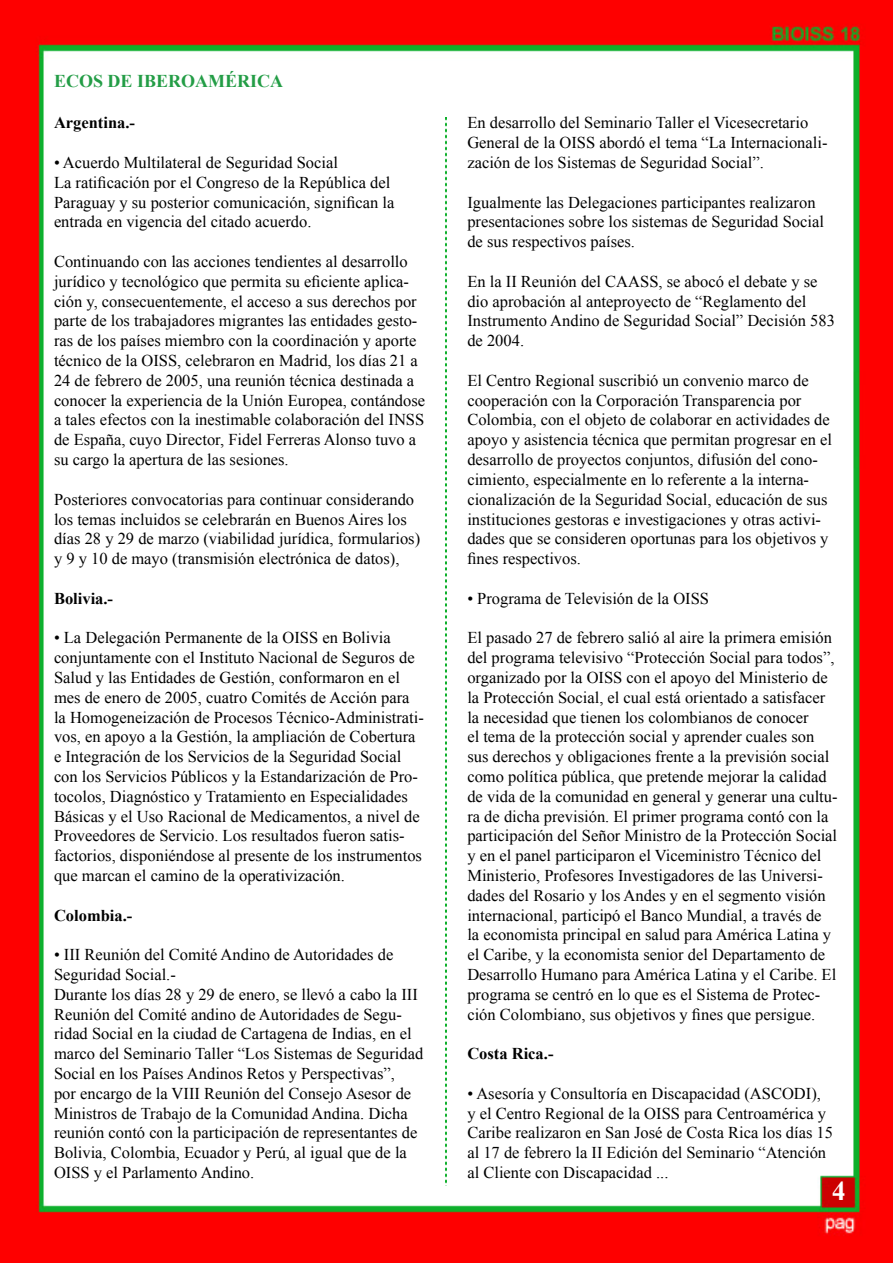
<style>
.page{position:relative;width:893px;height:1263px;background:#fff}
.page>*{position:absolute;margin:0;border:0;box-sizing:border-box;transform-origin:0 0}
.t1{font:700 27px "Times New Roman";color:#fff}
.t2{font:700 18px "Times New Roman";color:#239d46}
.t3{font:16.5px/19.8px "Times New Roman";color:#000}
.t4{font:700 16.5px "Times New Roman";color:#000}
</style>
<div class="page">
<img style="left:0;top:0;width:893px;height:1263px">
<img style="left:445px;top:117px;width:2px;height:1068px">
<p class="t2" style="left:54px;top:69px;width:231px">ECOS DE IBEROAMÉRICA</p>
<p class="t4" style="left:54px;top:112px;width:83px">Argentina.-</p>
<p class="t3" style="left:54px;top:152px;width:342px">• Acuerdo Multilateral de Seguridad Social<br>La ratificación por el Congreso de la República del Paraguay y su posterior comunicación, significan la entrada en vigencia del citado acuerdo.</p>
<p class="t3" style="left:54px;top:251px;width:373px">Continuando con las acciones tendientes al desarrollo jurídico y tecnológico que permita su eficiente aplica&shy;ción y, consecuentemente, el acceso a sus derechos por parte de los trabajadores migrantes las entidades gesto&shy;ras de los países miembro con la coordinación y aporte técnico de la OISS, celebraron en Madrid, los días 21 a 24 de febrero de 2005, una reunión técnica destinada a conocer la experiencia de la Unión Europea, contándose a tales efectos con la inestimable colaboración del INSS de España, cuyo Director, Fidel Ferreras Alonso tuvo a su cargo la apertura de las sesiones.</p>
<p class="t3" style="left:54px;top:489px;width:368px">Posteriores convocatorias para continuar considerando los temas incluidos se celebrarán en Buenos Aires los días 28 y 29 de marzo (viabilidad jurídica, formularios) y 9 y 10 de mayo (transmisión electrónica de datos),</p>
<p class="t4" style="left:54px;top:587px;width:61px">Bolivia.-</p>
<p class="t3" style="left:54px;top:628px;width:371px">• La Delegación Permanente de la OISS en Bolivia conjuntamente con el Instituto Nacional de Seguros de Salud y las Entidades de Gestión, conformaron en el mes de enero de 2005, cuatro Comités de Acción para la Homogeneización de Procesos Técnico-Administrati&shy;vos, en apoyo a la Gestión, la ampliación de Cobertura e Integración de los Servicios de la Seguridad Social con los Servicios Públicos y la Estandarización de Pro&shy;tocolos, Diagnóstico y Tratamiento en Especialidades Básicas y el Uso Racional de Medicamentos, a nivel de Proveedores de Servicio. Los resultados fueron satis&shy;factorios, disponiéndose al presente de los instrumentos que marcan el camino de la operativización.</p>
<p class="t4" style="left:54px;top:904px;width:80px">Colombia.-</p>
<p class="t3" style="left:54px;top:944px;width:371px">• III Reunión del Comité Andino de Autoridades de Seguridad Social.-<br>Durante los días 28 y 29 de enero, se llevó a cabo la III Reunión del Comité andino de Autoridades de Segu&shy;ridad Social en la ciudad de Cartagena de Indias, en el marco del Seminario Taller “Los Sistemas de Seguridad Social en los Países Andinos Retos y Perspectivas”,<br>por encargo de la VIII Reunión del Consejo Asesor de Ministros de Trabajo de la Comunidad Andina. Dicha reunión contó con la participación de representantes de Bolivia, Colombia, Ecuador y Perú, al igual que de la OISS y el Parlamento Andino.</p>
<p class="t3" style="left:467px;top:113px;width:362px">En desarrollo del Seminario Taller el Vicesecretario<br>General de la OISS abordó el tema “La Internacionali&shy;zación de los Sistemas de Seguridad Social”.</p>
<p class="t3" style="left:467px;top:192px;width:358px">Igualmente las Delegaciones participantes realizaron presentaciones sobre los sistemas de Seguridad Social de sus respectivos países.</p>
<p class="t3" style="left:467px;top:271px;width:369px">En la II Reunión del CAASS, se abocó el debate y se dio aprobación al anteproyecto de “Reglamento del Instrumento Andino de Seguridad Social” Decisión 583 de 2004.</p>
<p class="t3" style="left:467px;top:370px;width:366px">El Centro Regional suscribió un convenio marco de cooperación con la Corporación Transparencia por Colombia, con el objeto de colaborar en actividades de apoyo y asistencia técnica que permitan progresar en el desarrollo de proyectos conjuntos, difusión del cono&shy;cimiento, especialmente en lo referente a la interna&shy;cionalización de la Seguridad Social, educación de sus instituciones gestoras e investigaciones y otras activi&shy;dades que se consideren oportunas para los objetivos y fines respectivos.</p>
<p class="t3" style="left:467px;top:588px;width:243px">• Programa de Televisión de la OISS</p>
<p class="t3" style="left:467px;top:628px;width:372px">El pasado 27 de febrero salió al aire la primera emisión del programa televisivo “Protección Social para todos”, organizado por la OISS con el apoyo del Ministerio de la Protección Social, el cual está orientado a satisfacer la necesidad que tienen los colombianos de conocer<br>el tema de la protección social y aprender cuales son sus derechos y obligaciones frente a la previsión social como política pública, que pretende mejorar la calidad de vida de la comunidad en general y generar una cultu&shy;ra de dicha previsión. El primer programa contó con la participación del Señor Ministro de la Protección Social y en el panel participaron el Viceministro Técnico del Ministerio, Profesores Investigadores de las Universi&shy;dades del Rosario y los Andes y en el segmento visión internacional, participó el Banco Mundial, a través de la economista principal en salud para América Latina y el Caribe, y la economista senior del Departamento de Desarrollo Humano para América Latina y el Caribe. El programa se centró en lo que es el Sistema de Protec&shy;ción Colombiano, sus objetivos y fines que persigue.</p>
<p class="t4" style="left:467px;top:1042px;width:88px">Costa Rica.-</p>
<p class="t3" style="left:467px;top:1083px;width:367px">• Asesoría y Consultoría en Discapacidad (ASCODI), y el Centro Regional de la OISS para Centroamérica y Caribe realizaron en San José de Costa Rica los días 15 al 17 de febrero la II Edición del Seminario “Atención al Cliente con Discapacidad ...</p>
<h1 class="t1" style="left:832px;top:1172px;width:15px">4</h1>
</div>
